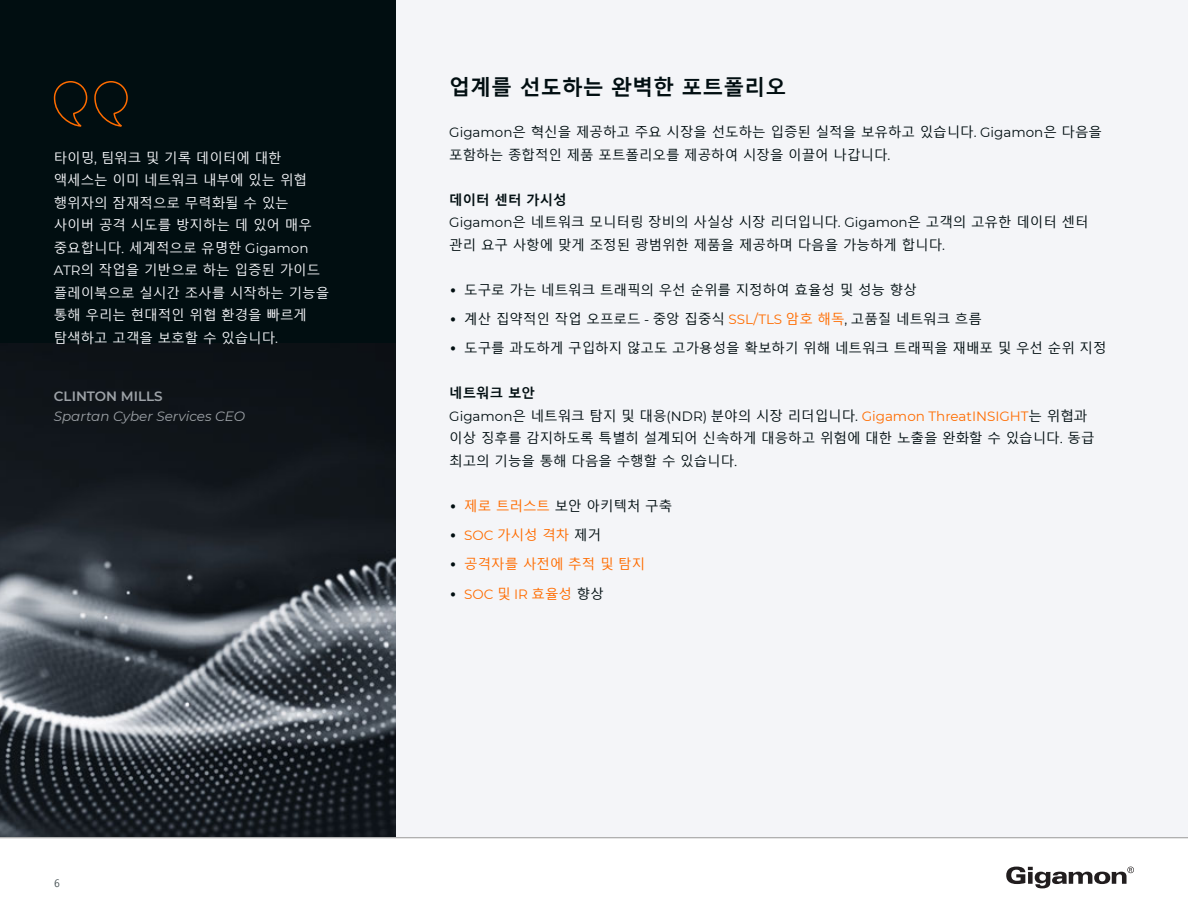
<style>
.page{position:relative;width:1188px;height:918px;background:#fff}
.page>*{position:absolute;margin:0;border:0;box-sizing:border-box;transform-origin:0 0}
.t1{font:700 21px "Malgun Gothic";color:#010e11}
.t2{font:13.5px/22.5px "Malgun Gothic";color:#010e11}
.t3{font:13.5px/22.5px "Malgun Gothic";color:#f4f5f8}
.t4{font:13.5px "Malgun Gothic";color:#ff6c00}
.t5{font:italic 13.5px "Montserrat";color:#9da2a7}
.t6{font:700 13.5px "Malgun Gothic";color:#010e11}
.t7{font:13.5px "Montserrat";color:#ff6c00}
.t8{font:600 13.5px "Montserrat";color:#9da2a7}
.t9{font:10.5px "Malgun Gothic";color:#4a5457}
.s1{font-family:"Montserrat"}
.s2{font-family:"Montserrat";font-size:27px}
.s3{font-family:"Montserrat";color:#ff6c00}
.s4{color:#ff6c00}
.s5{font-family:"Montserrat";font-size:27px;color:#010e11}
.s6{color:#010e11}
.s7{font-size:27px;color:#010e11}
.s8{font-family:"Malgun Gothic"}
.s9{font-family:"Malgun Gothic";color:#010e11}
</style>
<div class="page">
<div style="left:395px;top:0;width:793px;height:918px;background:#f4f5f8"></div>
<div style="left:0;top:0;width:395px;height:918px;background:#010e11"></div>
<img style="left:0;top:343px;width:395px;height:495px">
<div style="left:0;top:838px;width:1188px;height:80px;background:#fff"></div>
<svg style="left:1006px;top:867px;width:128px;height:21px"></svg>
<svg style="left:53px;top:81px;width:75px;height:46px"></svg>
<p class="t3" style="left:54px;top:147px;width:277px">타이밍<span class="s1">,</span> 팀워크 및 기록 데이터에 대한 액세스는 이미 네트워크 내부에 있는 위협 행위자의 잠재적으로 무력화될 수 있는 사이버 공격 시도를 방지하는 데 있어 매우 중요합니다. 세계적으로 유명한 <span class="s1">Gigamon<br>ATR</span>의 작업을 기반으로 하는 입증된 가이드 플레이북으로 실시간 조사를 시작하는 기능을 통해 우리는 현대적인 위협 환경을 빠르게 탐색하고 고객을 보호할 수 있습니다<span class="s1">.</span></p>
<p class="t8" style="left:54px;top:387px;width:110px">CLINTON MILLS</p>
<p class="t5" style="left:54px;top:407px;width:193px">Spartan Cyber Services CEO</p>
<p class="t9" style="left:54px;top:877px;width:7px">6</p>
<p class="t1" style="left:449px;top:75px;width:339px">업계를 선도하는 완벽한 포트폴리오</p>
<p class="t2" style="left:449px;top:122px;width:654px"><span class="s1">Gigamon</span>은 혁신을 제공하고 주요 시장을 선도하는 입증된 실적을 보유하고 있습니다<span class="s1">. Gigamon</span>은 다음을 포함하는 종합적인 제품 포트폴리오를 제공하여 시장을 이끌어 나갑니다<span class="s1">.</span></p>
<p class="t6" style="left:449px;top:192px;width:119px">데이터 센터 가시성</p>
<p class="t2" style="left:449px;top:212px;width:641px"><span class="s1">Gigamon</span>은 네트워크 모니터링 장비의 사실상 시장 리더입니다<span class="s1">. Gigamon</span>은 고객의 고유한 데이터 센터 관리 요구 사항에 맞게 조정된 광범위한 제품을 제공하며 다음을 가능하게 합니다<span class="s1">.</span></p>
<p class="t2" style="left:449px;top:279px;width:469px"><span class="s2">•</span> 도구로 가는 네트워크 트래픽의 우선 순위를 지정하여 효율성 및 성능 향상</p>
<p class="t2" style="left:449px;top:308px;width:534px"><span class="s2">•</span> 계산 집약적인 작업 오프로드 <span class="s1">-</span> 중앙 집중식 <span class="s3">SSL/TLS</span> <span class="s4">암호 해독</span><span class="s1">,</span> 고품질 네트워크 흐름</p>
<p class="t2" style="left:449px;top:338px;width:659px"><span class="s2">•</span> 도구를 과도하게 구입하지 않고도 고가용성을 확보하기 위해 네트워크 트래픽을 재배포 및 우선 순위 지정</p>
<p class="t6" style="left:449px;top:386px;width:87px">네트워크 보안</p>
<p class="t2" style="left:449px;top:405px;width:647px"><span class="s1">Gigamon</span>은 네트워크 탐지 및 대응<span class="s1">(NDR)</span> 분야의 시장 리더입니다<span class="s1">.</span> <span class="s3">Gigamon ThreatINSIGHT</span>는 위협과 이상 징후를 감지하도록 특별히 설계되어 신속하게 대응하고 위험에 대한 노출을 완화할 수 있습니다. 동급 최고의 기능을 통해 다음을 수행할 수 있습니다.</p>
<p class="t2" style="left:449px;top:495px;width:225px"><span class="s2">•</span> <span class="s4">제로 트러스트</span> 보안 아키텍처 구축</p>
<p class="t4" style="left:449px;top:528px;width:153px"><span class="s5">•</span> <span class="s1">SOC</span> 가시성 격차 <span class="s6">제거</span></p>
<p class="t4" style="left:449px;top:557px;width:198px"><span class="s5">•</span> 공격자를 사전에 추적 및 탐지</p>
<p class="t7" style="left:449px;top:585px;width:156px"><span class="s7">•</span> SOC <span class="s8">및</span> IR <span class="s8">효율성</span> <span class="s9">향상</span></p>
</div>
